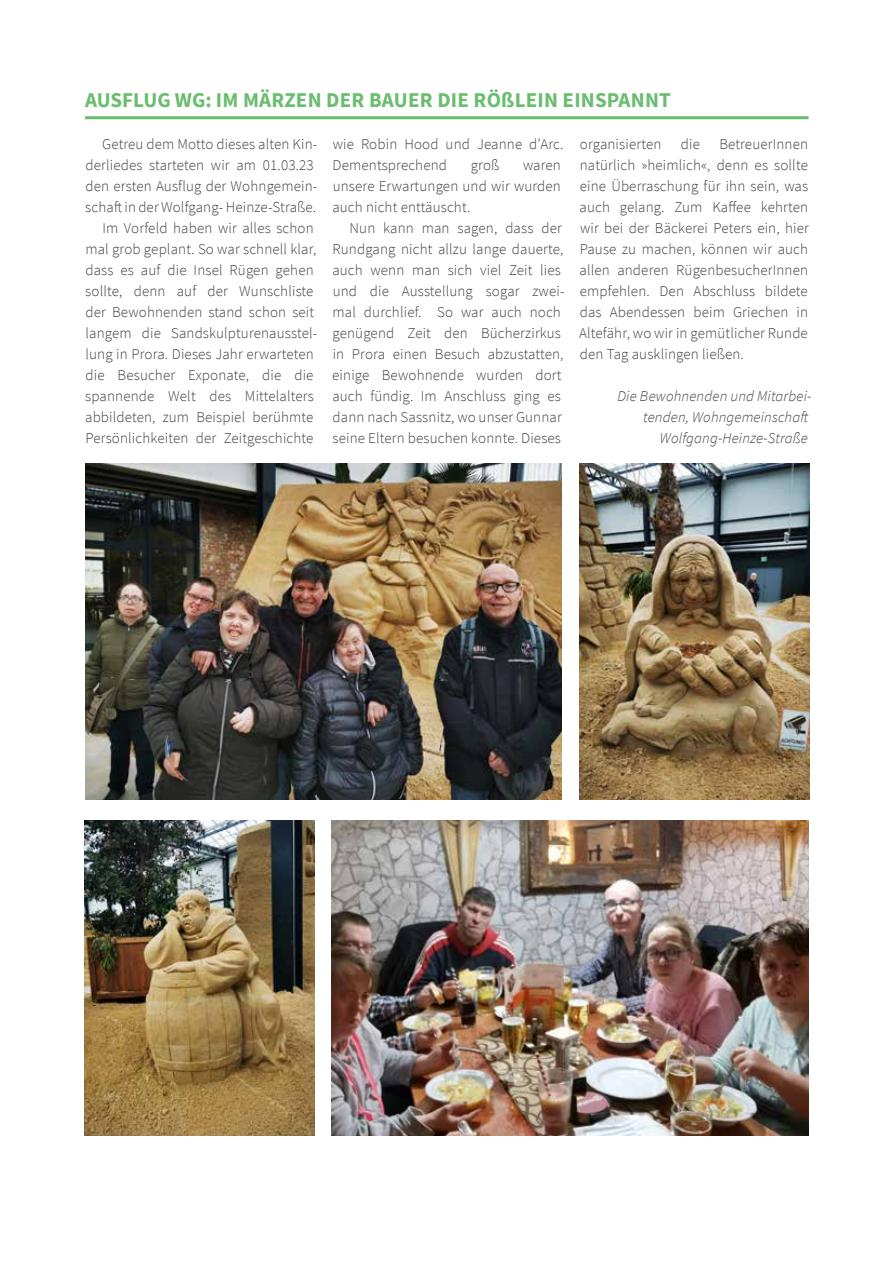
<style>
.page{position:relative;width:893px;height:1263px;background:#fff}
.page>*{position:absolute;margin:0;border:0;box-sizing:border-box;transform-origin:0 0}
.t1{font:700 21px "Source Sans Pro";letter-spacing:.01em;color:#6abd6f}
.t2{font:300 15px/21px "Source Sans Pro";letter-spacing:.01em;color:#414042}
.t3{font:italic 300 15px/21px "Source Sans Pro";letter-spacing:.01em;color:#414042;text-align:right}
</style>
<div class="page">
<hr style="left:85px;top:116px;width:724px;height:3px;background:#6abd6f">
<img style="left:579px;top:464px;width:230px;height:336px">
<img style="left:85px;top:464px;width:476px;height:336px">
<img style="left:332px;top:820px;width:477px;height:315px">
<img style="left:84px;top:820px;width:231px;height:316px">
<h1 class="t1" style="left:85px;top:85px;width:587px">AUSFLUG WG: IM MÄRZEN DER BAUER DIE RÖSLEIN EINSPANNT</h1>
<p class="t2" style="left:85px;top:133px;width:234px;text-align:right">Getreu dem Motto dieses alten Kin&shy;derliedes starteten wir am 01.03.23 den ersten Ausflug der Wohngemein&shy;schaft in der Wolfgang- Heinze-Straße.<br>Im Vorfeld haben wir alles schon mal grob geplant. So war schnell klar, dass es auf die Insel Rügen gehen sollte, denn auf der Wunschliste der Bewohnenden stand schon seit langem die Sandskulpturenausstel&shy;lung in Prora. Dieses Jahr erwarteten die Besucher Exponate, die die spannende Welt des Mittelalters abbildeten, zum Beispiel berühmte Persönlichkeiten der Zeitgeschichte</p>
<p class="t2" style="left:333px;top:133px;width:232px">wie Robin Hood und Jeanne d’Arc.<br>Dementsprechend</p>
<p class="t2" style="left:580px;top:133px;width:83px">organisierten</p>
<p class="t2" style="left:681px;top:133px;width:21px">die</p>
<p class="t2" style="left:579px;top:133px;width:231px;text-align:justify;text-indent:140px">BetreuerInnen natürlich »heimlich«, denn es sollte eine Überraschung für ihn sein, was auch gelang. Zum Kaffee kehrten wir bei der Bäckerei Peters ein, hier Pause zu machen, können wir auch allen anderen RügenbesucherInnen empfehlen. Den Abschluss bildete das Abendessen beim Griechen in Altefähr, wo wir in gemütlicher Runde den Tag ausklingen ließen.</p>
<p class="t3" style="left:617px;top:385px;width:196px">Die Bewohnenden und Mitarbei&shy;tenden, Wohngemeinschaft<br>Wolfgang-Heinze-Straße</p>
<p class="t2" style="left:471px;top:154px;width:30px">groß</p>
<p class="t2" style="left:332px;top:154px;width:230px;text-align:justify;text-indent:191px">waren unsere Erwartungen und wir wurden auch nicht enttäuscht.</p>
<p class="t2" style="left:332px;top:217px;width:234px;text-indent:17px">Nun kann man sagen, dass der<br>Rundgang nicht allzu lange dauerte, auch wenn man sich viel Zeit lies und die Ausstellung sogar zwei&shy;mal durchlief. So war auch noch genügend Zeit den Bücherzirkus in Prora einen Besuch abzustatten, einige Bewohnende wurden dort auch fündig. Im Anschluss ging es dann nach Sassnitz, wo unser Gunnar seine Eltern besuchen konnte. Dieses</p>
</div>
